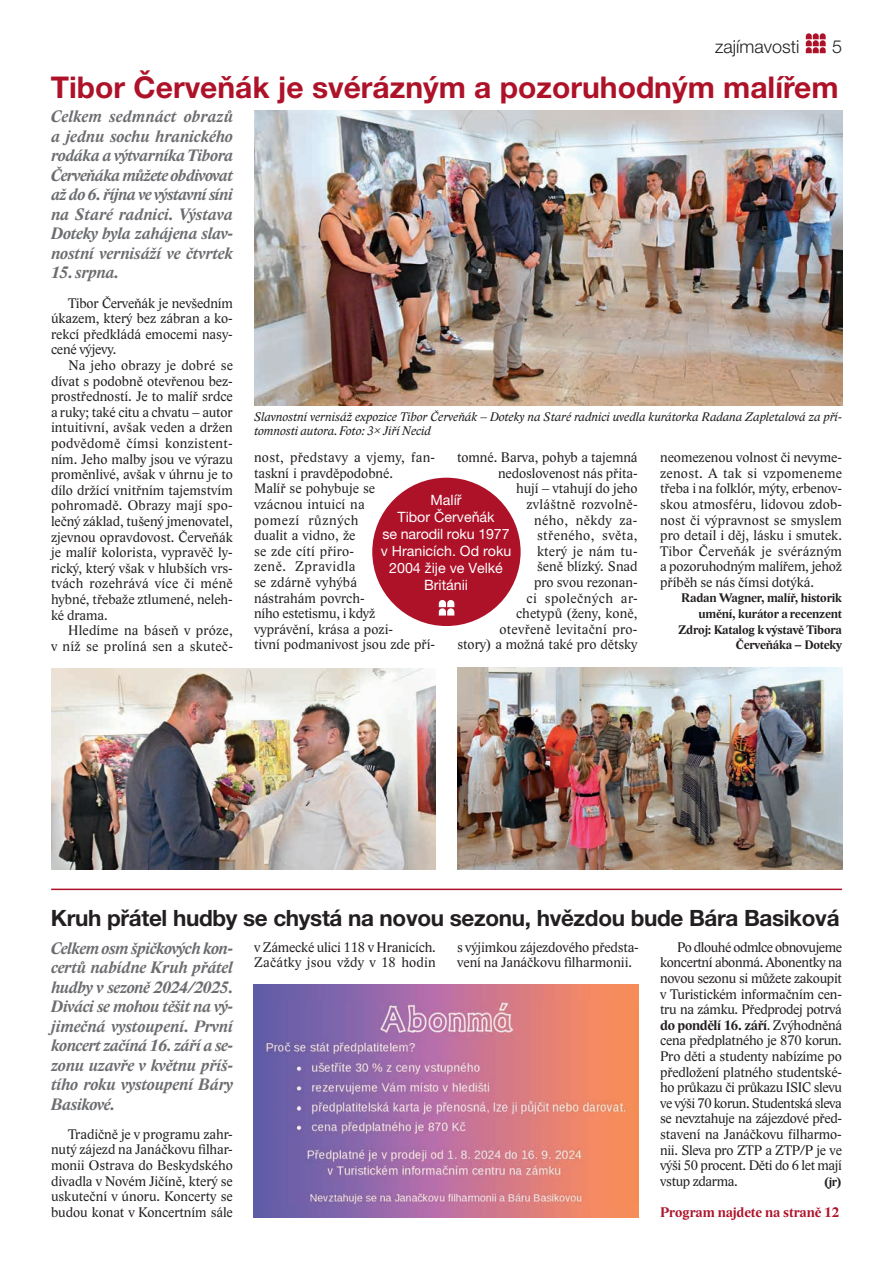
<style>
.page{position:relative;width:893px;height:1263px;background:#fff}
.page>*{position:absolute;margin:0;border:0;box-sizing:border-box;transform-origin:0 0}
.t1{font:700 30px "Helvetica Neue LT Pro";color:#ae1229}
.t2{font:700 22.5px "Helvetica Neue LT Pro";letter-spacing:-.015em;color:#231f20}
.t3{font:300 18px "Helvetica Neue LT Pro";color:#231f20}
.t4{font:italic 700 16.95px/19.5px "Lido STF";color:#6c6d70;text-align:justify}
.t5{font:14.25px/15.6px "Lido STF";color:#231f20;text-align:justify}
.t6{font:14.25px/17.1px "Helvetica Neue LT Pro";color:#fff;text-align:center}
.t7{font:14.25px/15.6px "Lido STF";letter-spacing:.02em;color:#231f20;text-align:right}
.t8{font:700 14.25px "Lido STF";color:#ae1229}
.t9{font:italic 12.75px/14.1px "Lido STF";color:#231f20}
.t10{font:700 12.75px/15.6px "Lido STF";letter-spacing:-.01em;color:#231f20;text-align:right}
.s1{font-weight:700}
</style>
<div class="page">
<svg style="left:806px;top:33px;width:20px;height:20px"></svg>
<hr style="left:51px;top:888px;width:791px;height:2px;background:#ae1229">
<img style="left:254px;top:1001px;width:385px;height:203px">
<img style="left:254px;top:985px;width:385px;height:16px">
<img style="left:254px;top:1204px;width:385px;height:14px">
<img style="left:51px;top:668px;width:385px;height:202px">
<img style="left:457px;top:668px;width:385px;height:201px">
<img style="left:254px;top:111px;width:588px;height:294px">
<div style="left:372px;top:478px;width:149px;height:148px;background:#ae1229;border-radius:50%"></div>
<svg style="left:439px;top:600px;width:15px;height:15px"></svg>
<p class="t3" style="left:715px;top:36px;width:86px">zajímavosti</p>
<p class="t3" style="left:832px;top:36px;width:12px">5</p>
<h1 class="t1" style="left:51px;top:68px;width:789px">Tibor Červeňák je svérázným a pozoruhodným malířem</h1>
<p class="t4" style="left:51px;top:108px;width:183px">Celkem sedmnáct obrazů a jednu sochu hranického rodáka a výtvarníka Tibora Červeňáka můžete obdivovat až do 6. října ve výstavní síni na Staré radnici. Výstava Doteky byla zahájena slav&shy;nostní vernisáží ve čtvrtek</p>
<p class="t4" style="left:51px;top:264px;width:69px">15. srpna.</p>
<p class="t5" style="left:51px;top:295px;width:183px;text-indent:17px">Tibor Červeňák je nevšedním úkazem, který bez zábran a ko&shy;rekcí předkládá emocemi nasy&shy;cené výjevy.</p>
<p class="t5" style="left:51px;top:358px;width:183px;text-indent:17px">Na jeho obrazy je dobré se dívat s podobně otevřenou bez&shy;prostředností. Je to malíř srdce a ruky; také citu a chvatu – autor intuitivní, avšak veden a držen podvědomě čímsi konzistent&shy;ním. Jeho malby jsou ve výrazu proměnlivé, avšak v úhrnu je to dílo držící vnitřním tajemstvím pohromadě. Obrazy mají spo&shy;lečný základ, tušený jmenovatel, zjevnou opravdovost. Červeňák je malíř kolorista, vypravěč ly&shy;rický, který však v hlubších vrs&shy;tvách rozehrává více či méně hybné, třebaže ztlumené, neleh&shy;ké drama.</p>
<p class="t7" style="left:51px;top:623px;width:183px">Hledíme na báseň v próze,<br>v níž se prolíná sen a skuteč-</p>
<p class="t9" style="left:254px;top:410px;width:589px">Slavnostní vernisáž expozice Tibor Červeňák – Doteky na Staré radnici uvedla kurátorka Radana Zapletalová za pří&shy;tomnosti autora. Foto: 3× Jiří Necid</p>
<p class="t5" style="left:254px;top:450px;width:182px;text-align:left">nost, představy a vjemy, fan&shy;taskní i pravděpodobné.<br>Malíř se pohybuje se<br>vzácnou intuicí na<br>pomezí různých<br>dualit a vidno, že<br>se zde cítí přiro-<br>zeně. Zpravidla<br>se zdárně vyhýbá<br>nástrahám povrch-<br>ního estetismu, i když vyprávění, krása a pozi-<br>tivní podmanivost jsou zde pří-</p>
<p class="t5" style="left:457px;top:450px;width:182px;text-align:right">tomné. Barva, pohyb a tajemná nedoslovenost nás přita-<br>hují – vtahují do jeho<br>zvláštně rozvolně-<br>ného, někdy za-<br>střeného, světa,<br>který je nám tu-<br>šeně blízký. Snad<br>pro svou rezonan-<br>ci společných ar-<br>chetypů (ženy, koně,<br>otevřeně levitační pro-<br>story) a možná také pro dětsky</p>
<p class="t5" style="left:660px;top:450px;width:183px">neomezenou volnost či nevyme&shy;zenost. A tak si vzpomeneme třeba i na folklór, mýty, erbenov&shy;skou atmosféru, lidovou zdob&shy;nost či výpravnost se smyslem pro detail i děj, lásku i smutek.<br>Tibor Červeňák je svérázným a pozoruhodným malířem, jehož příběh se nás čímsi dotýká.</p>
<p class="t6" style="left:381px;top:491px;width:132px">Malíř<br>Tibor Červeňák<br>se narodil roku 1977 v Hranicích. Od roku<br>2004 žije ve Velké<br>Británii</p>
<p class="t10" style="left:678px;top:591px;width:165px">Radan Wagner, malíř, historik umění, kurátor a recenzent<br>Zdroj: Katalog k výstavě Tibora<br>Červeňáka – Doteky</p>
<h2 class="t2" style="left:51px;top:904px;width:790px">Kruh přátel hudby se chystá na novou sezonu, hvězdou bude Bára Basiková</h2>
<p class="t4" style="left:51px;top:939px;width:183px">Celkem osm špičkových kon&shy;certů nabídne Kruh přátel hudby v sezoně 2024/2025.<br>Diváci se mohou těšit na vý&shy;jimečná vystoupení. První koncert začíná 16. září a se&shy;zonu uzavře v květnu příš&shy;tího roku vystoupení Báry Basikové.</p>
<p class="t5" style="left:51px;top:1126px;width:183px;text-indent:17px">Tradičně je v programu zahr&shy;nutý zájezd na Janáčkovu filhar&shy;monii Ostrava do Beskydského divadla v Novém Jičíně, který se uskuteční v únoru. Koncerty se budou konat v Koncertním sále</p>
<p class="t5" style="left:254px;top:939px;width:183px">v Zámecké ulici 118 v Hranicích.<br>Začátky jsou vždy v 18 hodin</p>
<p class="t5" style="left:457px;top:939px;width:183px">s výjimkou zájezdového předsta&shy;vení na Janáčkovu filharmonii.</p>
<p class="t5" style="left:660px;top:939px;width:183px;text-indent:17px">Po dlouhé odmlce obnovujeme koncertní abonmá. Abonentky na novou sezonu si můžete zakoupit v Turistickém informačním cen&shy;tru na zámku. Předprodej potrvá <span class="s1">do pondělí 16. září</span>. Zvýhodněná cena předplatného je 870 korun.<br>Pro děti a studenty nabízíme po předložení platného studentské&shy;ho průkazu či průkazu ISIC slevu ve výši 70 korun. Studentská sleva se nevztahuje na zájezdové před&shy;stavení na Janáčkovu filharmo&shy;nii. Sleva pro ZTP a ZTP/P je ve výši 50 procent. Děti do 6 let mají vstup zdarma.</p>
<p class="t10" style="left:824px;top:1174px;width:20px">(jr)</p>
<p class="t8" style="left:660px;top:1204px;width:181px">Program najdete na straně 12</p>
</div>
